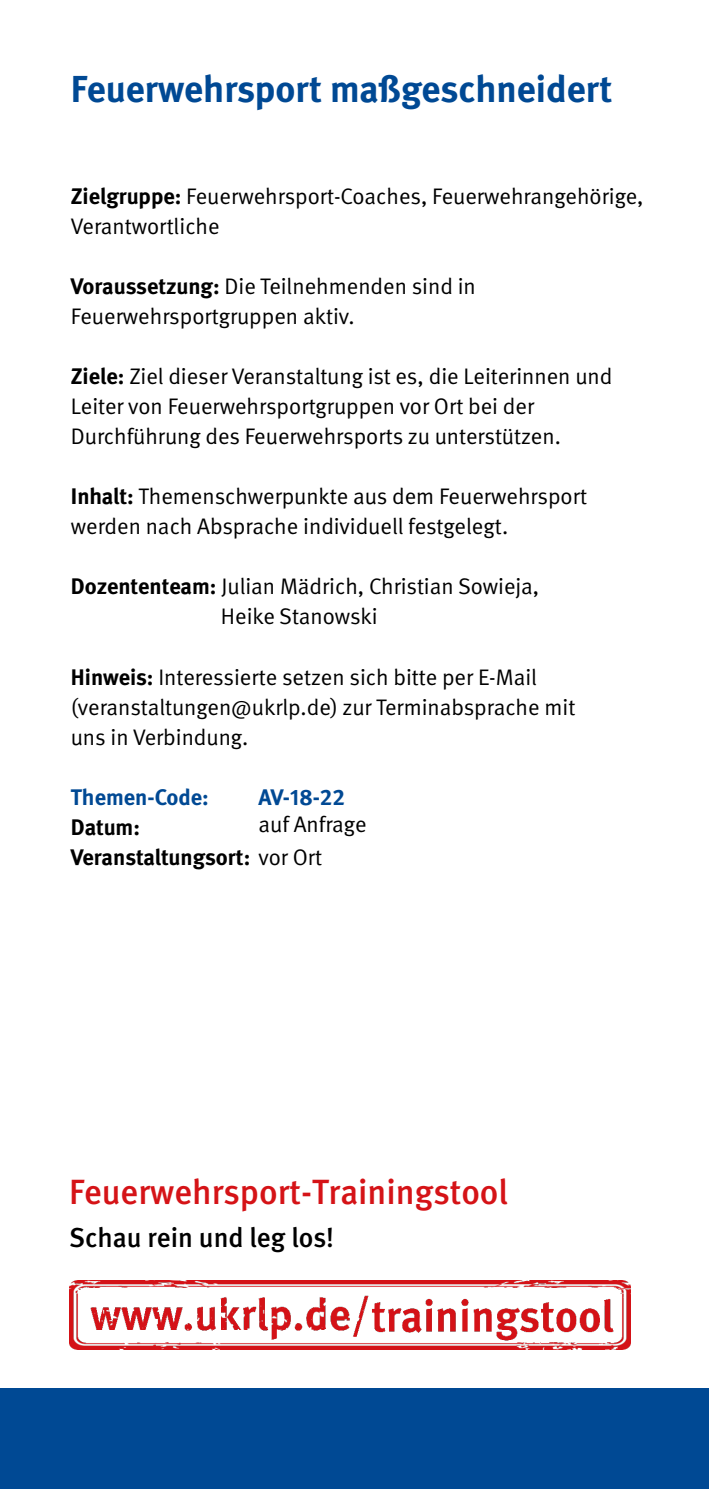
<style>
.page{position:relative;width:709px;height:1489px;background:#fff}
.page>*{position:absolute;margin:0;border:0;box-sizing:border-box;transform-origin:0 0}
.Fließtext{font:700 37.5px "DGUV Meta";color:#004994}
.Fließtext-2{font:500 35px "DGUV Meta";color:#d51317}
.Fließtext-3{font:500 27.5px "DGUV Meta";color:#000}
.Fließtext-4{font:22.5px/30px "DGUV Meta";color:#000}
.Fließtext-5{font:700 22.5px/32.5px "DGUV Meta";letter-spacing:-.005em;color:#000}
.Fließtext-6{font:700 22.5px "DGUV Meta";color:#004994}
.s1{font-weight:700}
.s2{font-weight:400}
</style>
<div class="page">
<div style="left:0;top:1387px;width:709px;height:101px;background:#004994"></div>
<img style="left:69px;top:1280px;width:562px;height:69px">
<p class="Fließtext" style="left:71px;top:66px;width:543px">Feuerwehrsport maßgeschneidert</p>
<p class="Fließtext-4" style="left:71px;top:182px;width:574px"><span class="s1">Zielgruppe:</span> Feuerwehrsport-Coaches, Feuerwehrangehörige,<br>Verantwortliche</p>
<p class="Fließtext-4" style="left:71px;top:272px;width:406px"><span class="s1">Voraussetzung:</span> Die Teilnehmenden sind in<br>Feuerwehrsportgruppen aktiv.</p>
<p class="Fließtext-4" style="left:71px;top:362px;width:543px"><span class="s1">Ziele:</span> Ziel dieser Veranstaltung ist es, die Leiterinnen und<br>Leiter von Feuerwehrsportgruppen vor Ort bei der</p>
<p class="Fließtext-4" style="left:71px;top:422px;width:491px">Durchführung des Feuerwehrsports zu unterstützen.</p>
<p class="Fließtext-4" style="left:71px;top:482px;width:517px"><span class="s1">Inhalt:</span> Themenschwerpunkte aus dem Feuerwehrsport werden nach Absprache individuell festgelegt.</p>
<p class="Fließtext-4" style="left:71px;top:572px;width:470px"><span class="s1">Dozententeam:</span> Julian Mädrich, Christian Sowieja,</p>
<p class="Fließtext-4" style="left:221px;top:602px;width:158px">Heike Stanowski</p>
<p class="Fließtext-4" style="left:71px;top:662px;width:506px"><span class="s1">Hinweis:</span> Interessierte setzen sich bitte per E-Mail (veranstaltungen@ukrlp.de) zur Terminabsprache mit uns in Verbindung.</p>
<p class="Fließtext-6" style="left:71px;top:783px;width:139px">Themen-Code:</p>
<p class="Fließtext-6" style="left:258px;top:783px;width:88px">AV-18-22</p>
<p class="Fließtext-5" style="left:71px;top:811px;width:71px">Datum:</p>
<p class="Fließtext-5" style="left:71px;top:808px;width:297px;text-indent:187px"><span class="s2">auf Anfrage<br></span>Veranstaltungsort: <span class="s2">vor Ort</span></p>
<p class="Fließtext-2" style="left:69px;top:1171px;width:440px">Feuerwehrsport-Trainingstool</p>
<p class="Fließtext-3" style="left:69px;top:1221px;width:266px">Schau rein und leg los!</p>
</div>
